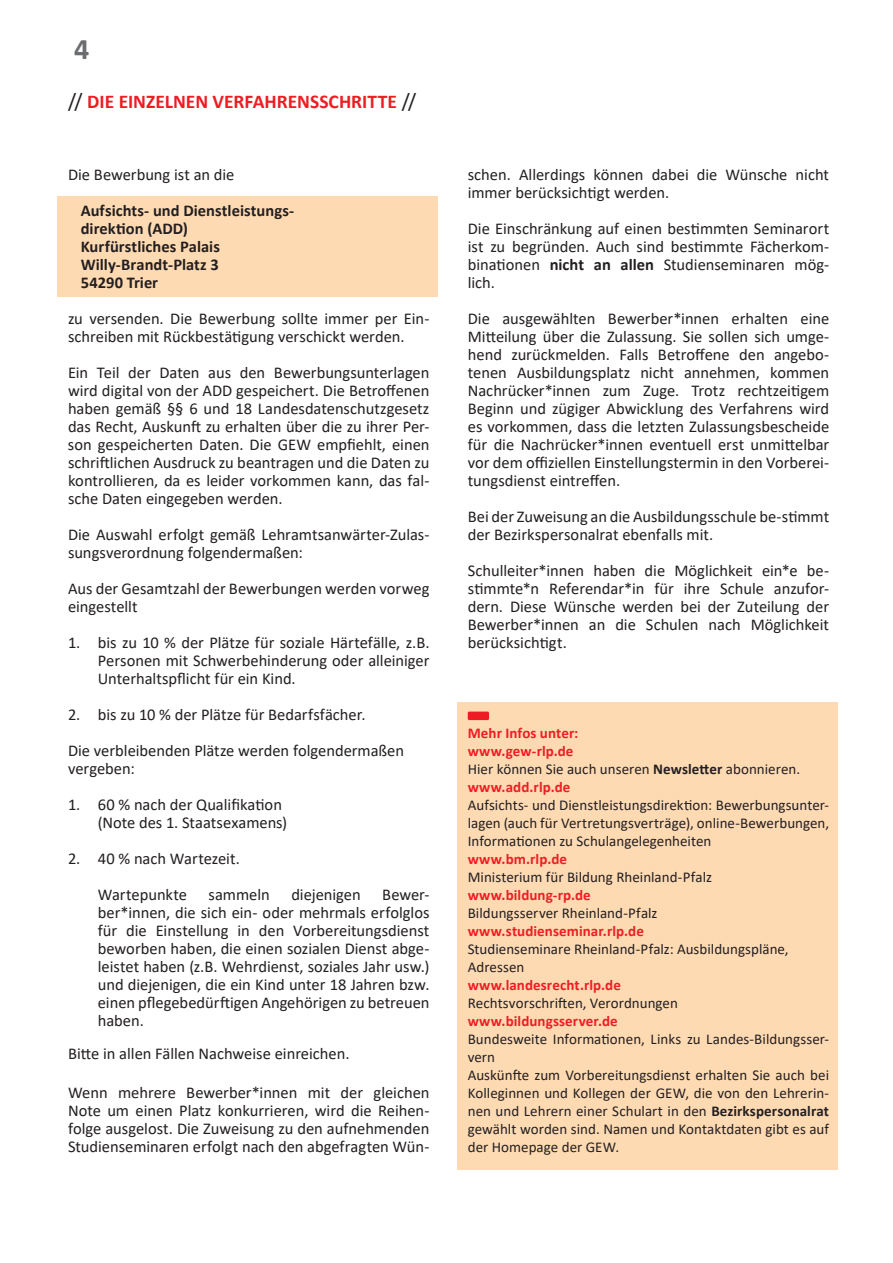
<style>
.page{position:relative;width:893px;height:1263px;background:#fff}
.page>*{position:absolute;margin:0;border:0;box-sizing:border-box;transform-origin:0 0}
.t1{font:700 30px "Calibri";color:#6c6d70}
.t2{font:21px "Calibri";color:#231f20}
.t3{font:700 19.5px "Calibri";color:#ee1d23}
.t4{font:16.5px/18px "Calibri";letter-spacing:-.005em;color:#231f20}
.t5{font:700 16.5px/18px "Calibri";color:#231f20}
.t6{font:15px/18px "Calibri";color:#231f20}
.t7{font:700 15px/18px "Calibri";letter-spacing:.005em;color:#ee1d23}
.s1{font-weight:400;font-size:21px;color:#231f20}
.s2{font-weight:700;font-size:19.5px;color:#ee1d23}
.s3{font-weight:700}
.s4{font-weight:400;color:#231f20}
.s5{color:#231f20}
</style>
<div class="page">
<div style="left:58px;top:196px;width:380px;height:100px;background:#fedab3"></div>
<div style="left:458px;top:702px;width:380px;height:467px;background:#fedab3"></div>
<div style="left:468px;top:711px;width:21px;height:9px;background:#ee1d23;border-radius:2px"></div>
<h1 class="t1" style="left:74px;top:27px;width:17px">4</h1>
<p class="t3" style="left:68px;top:88px;width:293px"><span class="s1">//</span> DIE EINZELNEN VERFAHRENSSCHRITT</p>
<p class="t2" style="left:387px;top:86px;width:30px"><span class="s2">E</span> //</p>
<p class="t4" style="left:68px;top:165px;width:168px">Die Bewerbung ist an die</p>
<p class="t5" style="left:81px;top:201px;width:215px">Aufsichts- und Dienstleistungs&shy;direktion (ADD)<br>Kurfürstliches Palais<br>Willy-Brandt-Platz 3<br>54290 Trier</p>
<p class="t4" style="left:68px;top:309px;width:363px">zu versenden. Die Bewerbung sollte immer per Ein&shy;schreiben mit Rückbestätigung verschickt werden.</p>
<p class="t4" style="left:68px;top:363px;width:363px;text-align:justify">Ein Teil der Daten aus den Bewerbungsunterlagen wird digital von der ADD gespeichert. Die Betroffenen haben gemäß §§ 6 und 18 Landesdatenschutzgesetz das Recht, Auskunft zu erhalten über die zu ihrer Per&shy;son gespeicherten Daten. Die GEW empfiehlt, einen schriftlichen Ausdruck zu beantragen und die Daten zu kontrollieren, da es leider vorkommen kann, das fal&shy;sche Daten eingegeben werden.</p>
<p class="t4" style="left:68px;top:525px;width:363px">Die Auswahl erfolgt gemäß Lehramtsanwärter-Zulas&shy;sungsverordnung folgendermaßen:</p>
<p class="t4" style="left:68px;top:579px;width:363px">Aus der Gesamtzahl der Bewerbungen werden vorweg eingestellt</p>
<p class="t4" style="left:98px;top:633px;width:333px;text-align:justify;text-indent:-30px">1. bis zu 10 % der Plätze für soziale Härtefälle, z.B.<br>Personen mit Schwerbehinderung oder alleiniger Unterhaltspflicht für ein Kind.</p>
<p class="t4" style="left:68px;top:696px;width:338px;line-height:36px">2. bis zu 10 % der Plätze für Bedarfsfächer.<br>Die verbleibenden Plätze werden folgendermaßen</p>
<p class="t4" style="left:68px;top:759px;width:68px">vergeben:</p>
<p class="t4" style="left:98px;top:795px;width:191px;text-indent:-30px">1. 60 % nach der Qualifikation (Note des 1. Staatsexamens)</p>
<p class="t4" style="left:98px;top:840px;width:143px;line-height:36px;text-indent:-30px">2. 40 % nach Wartezeit.<br>Wartepunkte</p>
<p class="t4" style="left:209px;top:885px;width:63px">sammeln</p>
<p class="t4" style="left:291px;top:885px;width:71px">diejenigen</p>
<p class="t4" style="left:98px;top:885px;width:333px;text-align:justify;text-indent:284px">Bewer&shy;ber*innen, die sich ein- oder mehrmals erfolglos für die Einstellung in den Vorbereitungsdienst beworben haben, die einen sozialen Dienst abge&shy;leistet haben (z.B. Wehrdienst, soziales Jahr usw.) und diejenigen, die ein Kind unter 18 Jahren bzw. einen pflegebedürftigen Angehörigen zu betreuen haben.</p>
<p class="t4" style="left:68px;top:1044px;width:283px">Bitte in allen Fällen Nachweise einreichen.</p>
<p class="t4" style="left:68px;top:1083px;width:363px;text-align:justify">Wenn mehrere Bewerber*innen mit der gleichen Note um einen Platz konkurrieren, wird die Reihen&shy;folge ausgelost. Die Zuweisung zu den aufnehmenden Studienseminaren erfolgt nach den abgefragten Wün-</p>
<p class="t4" style="left:468px;top:165px;width:363px">schen. Allerdings können dabei die Wünsche nicht immer berücksichtigt werden.</p>
<p class="t4" style="left:468px;top:219px;width:363px;text-align:justify">Die Einschränkung auf einen bestimmten Seminarort ist zu begründen. Auch sind bestimmte Fächerkom&shy;binationen <span class="s3">nicht an allen</span> Studienseminaren mög&shy;lich.</p>
<p class="t4" style="left:468px;top:309px;width:363px;text-align:justify">Die ausgewählten Bewerber*innen erhalten eine Mitteilung über die Zulassung. Sie sollen sich umge&shy;hend zurückmelden. Falls Betroffene den angebo&shy;tenen Ausbildungsplatz nicht annehmen, kommen Nachrücker*innen zum Zuge. Trotz rechtzeitigem Beginn und zügiger Abwicklung des Verfahrens wird es vorkommen, dass die letzten Zulassungsbescheide für die Nachrücker*innen eventuell erst unmittelbar vor dem offiziellen Einstellungstermin in den Vorberei&shy;tungsdienst eintreffen.</p>
<p class="t4" style="left:468px;top:507px;width:363px">Bei der Zuweisung an die Ausbildungsschule be-stimmt der Bezirkspersonalrat ebenfalls mit.</p>
<p class="t4" style="left:468px;top:561px;width:363px;text-align:justify">Schulleiter*innen haben die Möglichkeit ein*e be&shy;stimmte*n Referendar*in für ihre Schule anzufor&shy;dern. Diese Wünsche werden bei der Zuteilung der Bewerber*innen an die Schulen nach Möglichkeit berücksichtigt.</p>
<p class="t7" style="left:468px;top:724px;width:334px">Mehr Infos unter:<br>www.gew-rlp.de<br><span class="s4">Hier können Sie auch unseren</span> <span class="s5">Newsletter</span> <span class="s4">abonnieren. </span>www.add.rlp.de</p>
<p class="t6" style="left:468px;top:796px;width:363px;text-align:justify">Aufsichts- und Dienstleistungsdirektion: Bewerbungsunter&shy;lagen (auch für Vertretungsverträge), online-Bewerbungen, Informationen zu Schulangelegenheiten</p>
<p class="t7" style="left:468px;top:850px;width:101px">www.bm.rlp.de</p>
<p class="t6" style="left:468px;top:868px;width:246px">Ministerium für Bildung Rheinland-Pfalz</p>
<p class="t7" style="left:468px;top:886px;width:125px">www.bildung-rp.de</p>
<p class="t6" style="left:468px;top:904px;width:191px">Bildungsserver Rheinland-Pfalz</p>
<p class="t7" style="left:468px;top:922px;width:178px">www.studienseminar.rlp.de</p>
<p class="t6" style="left:468px;top:940px;width:322px">Studienseminare Rheinland-Pfalz: Ausbildungspläne,<br>Adressen</p>
<p class="t7" style="left:468px;top:976px;width:155px">www.landesrecht.rlp.de</p>
<p class="t6" style="left:468px;top:994px;width:212px">Rechtsvorschriften, Verordnungen</p>
<p class="t7" style="left:468px;top:1012px;width:151px">www.bildungsserver.de</p>
<p class="t6" style="left:468px;top:1030px;width:363px">Bundesweite Informationen, Links zu Landes-Bildungsser&shy;vern<br>Auskünfte zum Vorbereitungsdienst erhalten Sie auch bei Kolleginnen und Kollegen der GEW, die von den Lehrerin&shy;nen und Lehrern einer Schulart in den <span class="s3">Bezirkspersonalrat </span>gewählt worden sind. Namen und Kontaktdaten gibt es auf der Homepage der GEW.</p>
</div>
